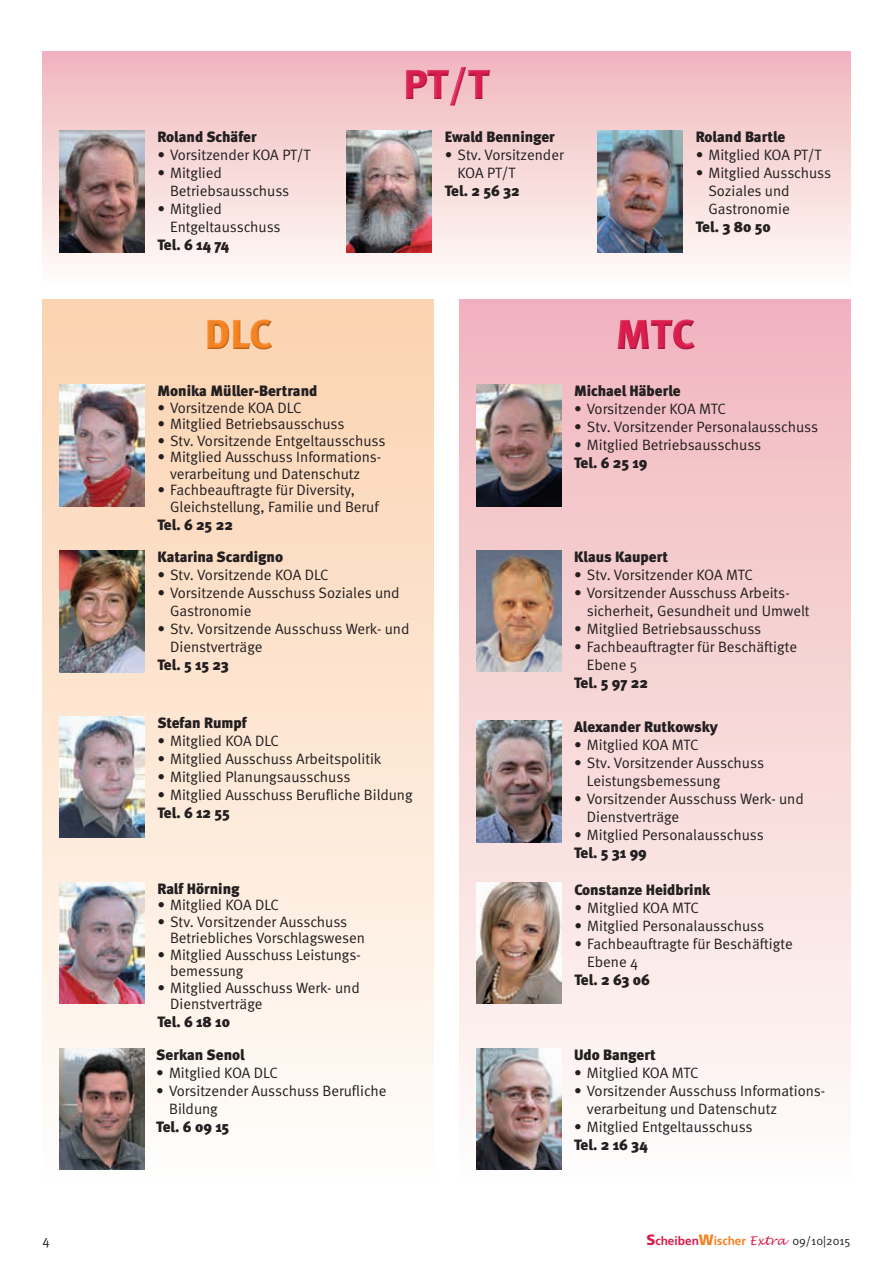
<style>
.page{position:relative;width:893px;height:1263px;background:#fff}
.page>*{position:absolute;margin:0;border:0;box-sizing:border-box;transform-origin:0 0}
.t1{font:900 42px "Meta";color:#d91d4d}
.t2{font:900 42px "Meta";color:#f58220}
.t3{font:15px/18px "Meta Normal";color:#231f20}
.t4{font:900 15px "Meta";color:#231f20}
.t5{font:13.5px "Meta Normal";color:#231f20}
.t6{font:12px "Meta Normal";color:#231f20}
.s1{font-family:"Frutiger";font-weight:900;font-size:15px;color:#d91d4d}
.s2{font-family:"Frutiger";font-weight:700;color:#d91d4d}
.s3{font-family:"Frutiger";font-weight:900;font-size:15px;color:#f58220}
.s4{font-family:"Frutiger";font-weight:700;color:#f58220}
.s5{font-family:"Lucida Handwriting";font-style:italic;color:#d91d4d}
</style>
<div class="page">
<div style="left:459px;top:300px;width:391px;height:886px;background:linear-gradient(to bottom,#f0b4bc,#fefdf9)"></div>
<div style="left:43px;top:300px;width:391px;height:886px;background:linear-gradient(to bottom,#fad2af,#fefdfa)"></div>
<div style="left:205px;top:316px;width:69px;height:33px;background:#fbd4b2"></div>
<div style="left:205px;top:319px;width:69px;height:33px;background:#231f20;opacity:.3"></div>
<div style="left:615px;top:316px;width:82px;height:34px;background:#f2b2c1"></div>
<div style="left:615px;top:319px;width:82px;height:33px;background:#231f20;opacity:.3"></div>
<img style="left:60px;top:385px;width:85px;height:121px">
<img style="left:60px;top:551px;width:84px;height:121px">
<img style="left:60px;top:716px;width:84px;height:122px">
<img style="left:60px;top:882px;width:84px;height:122px">
<img style="left:476px;top:385px;width:85px;height:121px">
<img style="left:476px;top:551px;width:85px;height:121px">
<img style="left:476px;top:721px;width:85px;height:121px">
<img style="left:476px;top:882px;width:85px;height:122px">
<img style="left:476px;top:1048px;width:85px;height:121px">
<img style="left:60px;top:1048px;width:84px;height:121px">
<div style="left:43px;top:51px;width:807px;height:236px;background:linear-gradient(to bottom,#f1b5bd,#fdfcf8)"></div>
<div style="left:403px;top:64px;width:89px;height:43px;background:#f2b8c3"></div>
<div style="left:404px;top:66px;width:88px;height:42px;background:#231f20;opacity:.3"></div>
<img style="left:347px;top:131px;width:85px;height:121px">
<img style="left:60px;top:131px;width:84px;height:121px">
<img style="left:598px;top:131px;width:85px;height:121px">
<p class="t4" style="left:157px;top:128px;width:101px">Roland Schäfer</p>
<p class="t3" style="left:157px;top:146px;width:155px">• Vorsitzender KOA PT/T</p>
<p class="t3" style="left:170px;top:164px;width:121px;text-indent:-13px">• Mitglied<br>Betriebsausschuss</p>
<p class="t3" style="left:170px;top:200px;width:112px;text-indent:-13px">• Mitglied<br>Entgeltausschuss</p>
<p class="t4" style="left:157px;top:236px;width:73px">Tel. 6 14 74</p>
<h1 class="t1" style="left:403px;top:59px;width:87px">PT/T</h1>
<p class="t4" style="left:445px;top:128px;width:112px">Ewald Benninger</p>
<p class="t3" style="left:458px;top:146px;width:108px;text-indent:-13px">• Stv. Vorsitzender<br>KOA PT/T</p>
<p class="t4" style="left:445px;top:182px;width:76px">Tel. 2 56 32</p>
<p class="t4" style="left:696px;top:128px;width:91px">Roland Bartle</p>
<p class="t3" style="left:696px;top:146px;width:127px">• Mitglied KOA PT/T</p>
<p class="t3" style="left:708px;top:164px;width:124px;text-indent:-13px">• Mitglied Ausschuss<br>Soziales und<br>Gastronomie</p>
<p class="t4" style="left:696px;top:218px;width:76px">Tel. 3 80 50</p>
<h1 class="t2" style="left:205px;top:309px;width:69px">DLC</h1>
<h1 class="t1" style="left:615px;top:309px;width:81px">MTC</h1>
<p class="t4" style="left:157px;top:382px;width:162px">Monika Müller-Bertrand</p>
<p class="t3" style="left:157px;top:398px;width:146px">• Vorsitzende KOA DLC</p>
<p class="t3" style="left:157px;top:415px;width:189px">• Mitglied Betriebsausschuss</p>
<p class="t3" style="left:157px;top:431px;width:230px">• Stv. Vorsitzende Entgeltausschuss</p>
<p class="t3" style="left:157px;top:449px;width:225px;line-height:16.5px;text-align:center">• Mitglied Ausschuss Informations&shy;verarbeitung und Datenschutz</p>
<p class="t3" style="left:170px;top:482px;width:210px;line-height:16.5px;text-indent:-13px">• Fachbeauftragte für Diversity,<br>Gleichstellung, Familie und Beruf</p>
<p class="t4" style="left:157px;top:515px;width:77px">Tel. 6 25 22</p>
<p class="t4" style="left:157px;top:548px;width:127px">Katarina Scardigno</p>
<p class="t3" style="left:157px;top:566px;width:173px">• Stv. Vorsitzende KOA DLC</p>
<p class="t3" style="left:170px;top:584px;width:231px;text-indent:-13px">• Vorsitzende Ausschuss Soziales und<br>Gastronomie</p>
<p class="t3" style="left:170px;top:620px;width:241px;text-indent:-13px">• Stv. Vorsitzende Ausschuss Werk- und<br>Dienstverträge</p>
<p class="t4" style="left:157px;top:656px;width:73px">Tel. 5 15 23</p>
<p class="t4" style="left:157px;top:714px;width:91px">Stefan Rumpf</p>
<p class="t3" style="left:157px;top:732px;width:123px">• Mitglied KOA DLC</p>
<p class="t3" style="left:157px;top:750px;width:226px">• Mitglied Ausschuss Arbeitspolitik</p>
<p class="t3" style="left:157px;top:768px;width:195px">• Mitglied Planungsausschuss</p>
<p class="t3" style="left:157px;top:786px;width:257px">• Mitglied Ausschuss Berufliche Bildung</p>
<p class="t4" style="left:157px;top:804px;width:74px">Tel. 6 12 55</p>
<p class="t4" style="left:157px;top:879px;width:84px">Ralf Hörning</p>
<p class="t3" style="left:157px;top:896px;width:123px">• Mitglied KOA DLC</p>
<p class="t3" style="left:170px;top:913px;width:196px;line-height:16.5px;text-indent:-13px">• Stv. Vorsitzender Ausschuss<br>Betriebliches Vorschlagswesen</p>
<p class="t3" style="left:170px;top:946px;width:192px;line-height:16.5px;text-indent:-13px">• Mitglied Ausschuss Leistungs&shy;bemessung</p>
<p class="t3" style="left:170px;top:979px;width:191px;line-height:16.5px;text-indent:-13px">• Mitglied Ausschuss Werk- und<br>Dienstverträge</p>
<p class="t4" style="left:157px;top:1013px;width:74px">Tel. 6 18 10</p>
<p class="t4" style="left:156px;top:1045px;width:90px">Serkan Senol</p>
<p class="t3" style="left:156px;top:1063px;width:123px">• Mitglied KOA DLC</p>
<p class="t3" style="left:169px;top:1081px;width:219px;text-indent:-13px">• Vorsitzender Ausschuss Berufliche<br>Bildung</p>
<p class="t4" style="left:156px;top:1117px;width:75px">Tel. 6 09 15</p>
<p class="t4" style="left:574px;top:382px;width:108px">Michael Häberle</p>
<p class="t3" style="left:574px;top:400px;width:153px">• Vorsitzender KOA MTC</p>
<p class="t3" style="left:574px;top:418px;width:246px">• Stv. Vorsitzender Personalausschuss</p>
<p class="t3" style="left:574px;top:436px;width:189px">• Mitglied Betriebsausschuss</p>
<p class="t4" style="left:574px;top:454px;width:75px">Tel. 6 25 19</p>
<p class="t4" style="left:574px;top:548px;width:96px">Klaus Kaupert</p>
<p class="t3" style="left:574px;top:566px;width:180px">• Stv. Vorsitzender KOA MTC</p>
<p class="t3" style="left:587px;top:584px;width:224px;text-indent:-13px">• Vorsitzender Ausschuss Arbeits&shy;sicherheit, Gesundheit und Umwelt</p>
<p class="t3" style="left:574px;top:620px;width:189px">• Mitglied Betriebsausschuss</p>
<p class="t3" style="left:587px;top:638px;width:212px;text-indent:-13px">• Fachbeauftragter für Beschäftigte<br>Ebene 5</p>
<p class="t4" style="left:574px;top:674px;width:75px">Tel. 5 97 22</p>
<p class="t4" style="left:574px;top:718px;width:145px">Alexander Rutkowsky</p>
<p class="t3" style="left:574px;top:736px;width:126px">• Mitglied KOA MTC</p>
<p class="t3" style="left:587px;top:754px;width:179px;text-indent:-13px">• Stv. Vorsitzender Ausschuss<br>Leistungsbemessung</p>
<p class="t3" style="left:587px;top:790px;width:219px;text-indent:-13px">• Vorsitzender Ausschuss Werk- und<br>Dienstverträge</p>
<p class="t3" style="left:574px;top:826px;width:191px">• Mitglied Personalausschuss</p>
<p class="t4" style="left:574px;top:844px;width:74px">Tel. 5 31 99</p>
<p class="t4" style="left:574px;top:881px;width:138px">Constanze Heidbrink</p>
<p class="t3" style="left:574px;top:898px;width:126px">• Mitglied KOA MTC</p>
<p class="t3" style="left:574px;top:916px;width:191px">• Mitglied Personalausschuss</p>
<p class="t3" style="left:587px;top:934px;width:207px;text-indent:-13px">• Fachbeauftragte für Beschäftigte<br>Ebene 4</p>
<p class="t4" style="left:574px;top:971px;width:77px">Tel. 2 63 06</p>
<p class="t4" style="left:574px;top:1045px;width:83px">Udo Bangert</p>
<p class="t3" style="left:574px;top:1063px;width:126px">• Mitglied KOA MTC</p>
<p class="t3" style="left:587px;top:1081px;width:240px;text-indent:-13px">• Vorsitzender Ausschuss Informations&shy;verarbeitung und Datenschutz</p>
<p class="t3" style="left:574px;top:1117px;width:180px">• Mitglied Entgeltausschuss</p>
<p class="t4" style="left:574px;top:1135px;width:75px">Tel. 2 16 34</p>
<p class="t5" style="left:43px;top:1232px;width:9px">4</p>
<p class="t6" style="left:646px;top:1234px;width:206px"><span class="s1">S</span><span class="s2">cheiben</span><span class="s3">W</span><span class="s4">ischer</span> <span class="s5">Extra</span> 09/10|2015</p>
</div>
